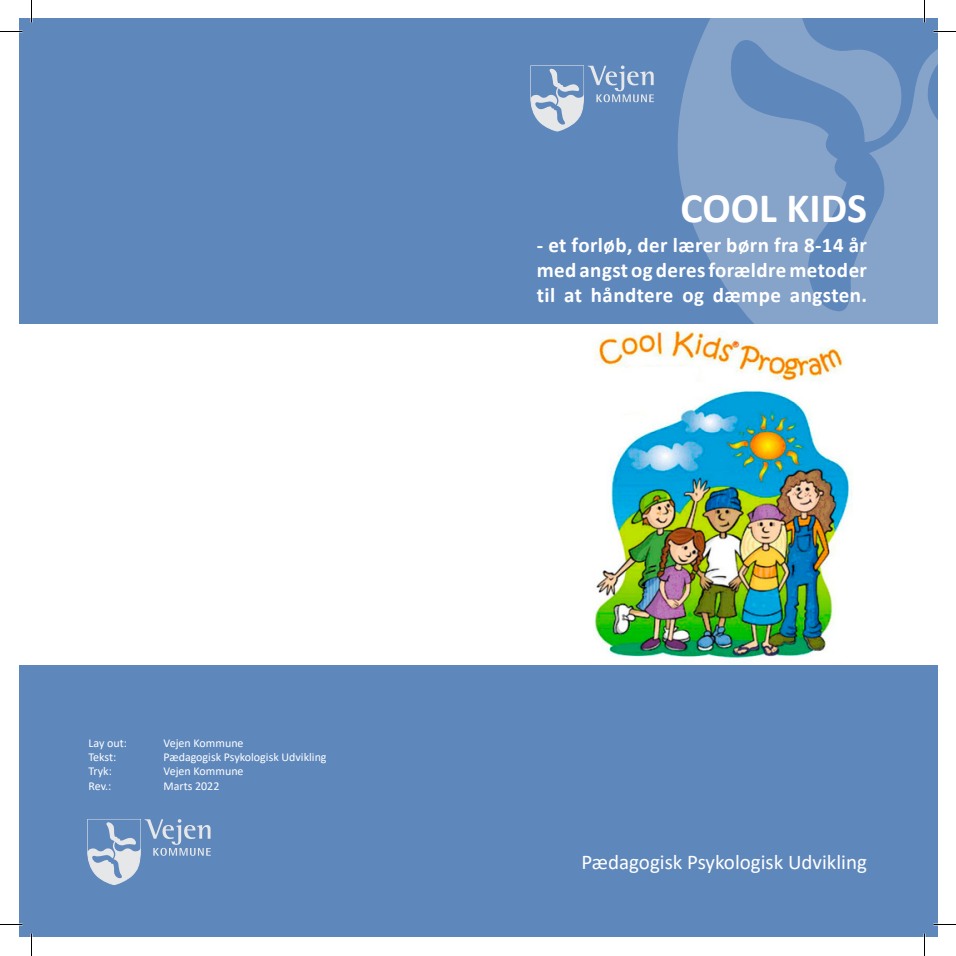
<style>
.page{position:relative;width:956px;height:956px;background:#fff}
.page>*{position:absolute;margin:0;border:0;box-sizing:border-box;transform-origin:0 0}
.Rubrik{font:700 42px "Calibri";color:#fff}
.Rubrik-2{font:700 21px/25.2px "Calibri";letter-spacing:.02em;color:#fff;text-align:justify}
.Rubrik-3{font:21px "Calibri";color:#fff}
.Brød{font:12px "Calibri";color:#fff}
</style>
<div class="page">
<div style="left:19px;top:19px;width:918px;height:305px;background:#5e87bc"></div>
<svg style="left:677px;top:19px;width:260px;height:305px"></svg>
<svg style="left:729px;top:19px;width:208px;height:293px;fill:#86a3c9"></svg>
<div style="left:19px;top:665px;width:918px;height:272px;background:#5e87bc"></div>
<svg style="left:530px;top:65px;width:124px;height:67px"></svg>
<svg style="left:87px;top:819px;width:124px;height:66px"></svg>
<img style="left:594px;top:330px;width:259px;height:333px">
<hr style="left:0;top:923px;width:22px;height:2px;background:#fff">
<hr style="left:933px;top:923px;width:23px;height:2px;background:#fff">
<hr style="left:923px;top:0;width:2px;height:23px;background:#fff">
<hr style="left:923px;top:933px;width:2px;height:23px;background:#fff">
<svg style="left:0;top:31px;width:22px;height:1px"></svg>
<svg style="left:933px;top:31px;width:23px;height:1px"></svg>
<svg style="left:0;top:924px;width:22px;height:1px"></svg>
<svg style="left:933px;top:924px;width:23px;height:1px"></svg>
<svg style="left:31px;top:0;width:1px;height:23px"></svg>
<svg style="left:31px;top:933px;width:1px;height:23px"></svg>
<svg style="left:924px;top:0;width:1px;height:23px"></svg>
<svg style="left:924px;top:933px;width:1px;height:23px"></svg>
<p class="Brød" style="left:88px;top:734px;width:40px">Lay out:</p>
<p class="Brød" style="left:163px;top:734px;width:82px">Vejen Kommune</p>
<p class="Brød" style="left:88px;top:749px;width:29px">Tekst:</p>
<p class="Brød" style="left:163px;top:749px;width:165px">Pædagogisk Psykologisk Udvikling</p>
<p class="Brød" style="left:88px;top:763px;width:25px">Tryk:</p>
<p class="Brød" style="left:163px;top:763px;width:82px">Vejen Kommune</p>
<p class="Brød" style="left:88px;top:777px;width:24px">Rev.:</p>
<p class="Brød" style="left:163px;top:777px;width:57px">Marts 2022</p>
<p class="Rubrik" style="left:681px;top:179px;width:188px">COOL KIDS</p>
<p class="Rubrik-2" style="left:537px;top:232px;width:332px">- et forløb, der lærer børn fra 8-14 år med angst og deres forældre metoder til at håndtere og dæmpe angsten.</p>
<p class="Rubrik-3" style="left:581px;top:848px;width:287px">Pædagogisk Psykologisk Udvikling</p>
</div>
